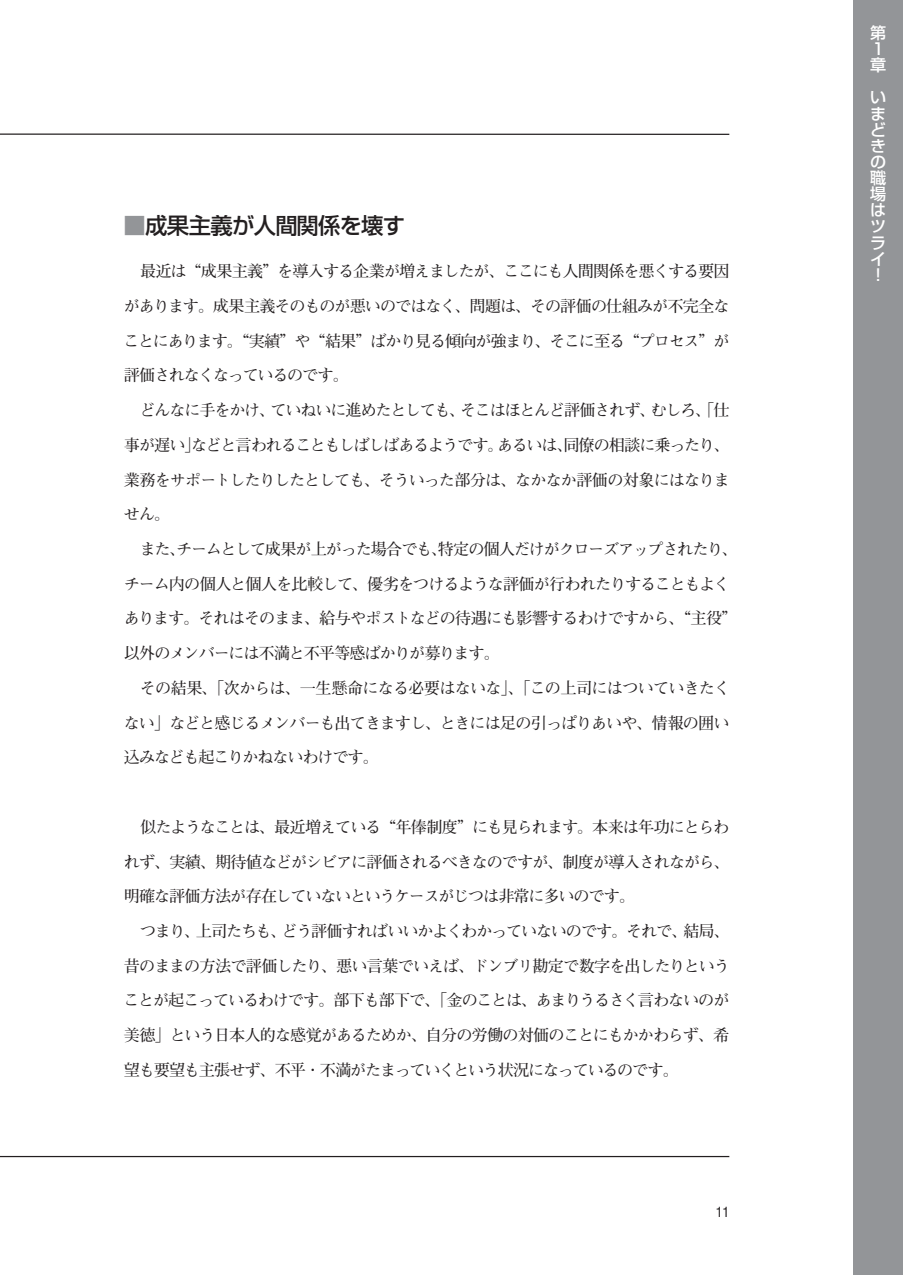
<style>
.page{position:relative;width:903px;height:1275px;background:#fff}
.page>*{position:absolute;margin:0;border:0;box-sizing:border-box;transform-origin:0 0}
.t1{font:500 22.4px "Shin Go Pro";letter-spacing:-.03em;color:#231f20}
.t2{font:700 16.1px/34.6px "Futo Min A101 Pro";letter-spacing:-.07em;color:#231f20;text-align:justify}
.t3{font:500 16.1px/16.1px "Shin Go Pro";color:#fff}
.t4{font:condensed 13.65px "Helvetica";color:#231f20}
.s1{color:#939598}
</style>
<div class="page">
<div style="left:853px;top:0;width:50px;height:1275px;background:#939598"></div>
<hr style="left:0;top:1156px;width:729px;height:1px;background:#231f20">
<hr style="left:0;top:133px;width:729px;height:2px;background:#231f20">
<h1 class="t1" style="left:124px;top:207px;width:283px"><span class="s1">■</span>成果主義が人間関係を壊す</h1>
<p class="t2" style="left:124px;top:252px;width:607px;text-indent:16px">最近は“成果主義”を導入する企業が増えましたが、ここにも人間関係を悪くする要因があります。成果主義そのものが悪いのではなく、問題は、その評価の仕組みが不完全なことにあります。“実績”や“結果”ばかり見る傾向が強まり、そこに至る“プロセス”が評価されなくなっているのです。</p>
<p class="t2" style="left:124px;top:391px;width:607px;text-indent:16px">どんなに手をかけ、ていねいに進めたとしても、そこはほとんど評価されず、むしろ、「仕事が遅い」などと言われることもしばしばあるようです。あるいは、同僚の相談に乗ったり、業務をサポートしたりしたとしても、そういった部分は、なかなか評価の対象にはなりません。</p>
<p class="t2" style="left:124px;top:530px;width:616px;text-align:left;text-indent:16px">また、チームとして成果が上がった場合でも、特定の個人だけがクローズアップされたり、チーム内の個人と個人を比較して、優劣をつけるような評価が行われたりすることもよくあります。それはそのまま、給与やポストなどの待遇にも影響するわけですから、“主役”以外のメンバーには不満と不平等感ばかりが募ります。</p>
<p class="t2" style="left:124px;top:668px;width:608px;text-indent:16px">その結果、「次からは、一生懸命になる必要はないな」、「この上司にはついていきたくない」などと感じるメンバーも出てきますし、ときには足の引っぱりあいや、情報の囲い込みなども起こりかねないわけです。</p>
<p class="t2" style="left:124px;top:807px;width:607px;text-indent:16px">似たようなことは、最近増えている“年俸制度”にも見られます。本来は年功にとらわれず、実績、期待値などがシビアに評価されるべきなのですが、制度が導入されながら、明確な評価方法が存在していないというケースがじつは非常に多いのです。</p>
<p class="t2" style="left:124px;top:912px;width:608px;text-indent:16px">つまり、上司たちも、どう評価すればいいかよくわかっていないのです。それで、結局、昔のままの方法で評価したり、悪い言葉でいえば、ドンブリ勘定で数字を出したりということが起こっているわけです。部下も部下で、「金のことは、あまりうるさく言わないのが美徳」という日本人的な感覚があるためか、自分の労働の対価のことにもかかわらず、希望も要望も主張せず、不平・不満がたまっていくという状況になっているのです。</p>
<p class="t4" style="left:716px;top:1204px;width:15px">11</p>
<p class="t3" style="left:870px;top:23px;width:17px">第<br>１章</p>
<p class="t3" style="left:870px;top:87px;width:17px;text-align:justify">いまどきの職場はツライ！</p>
</div>
